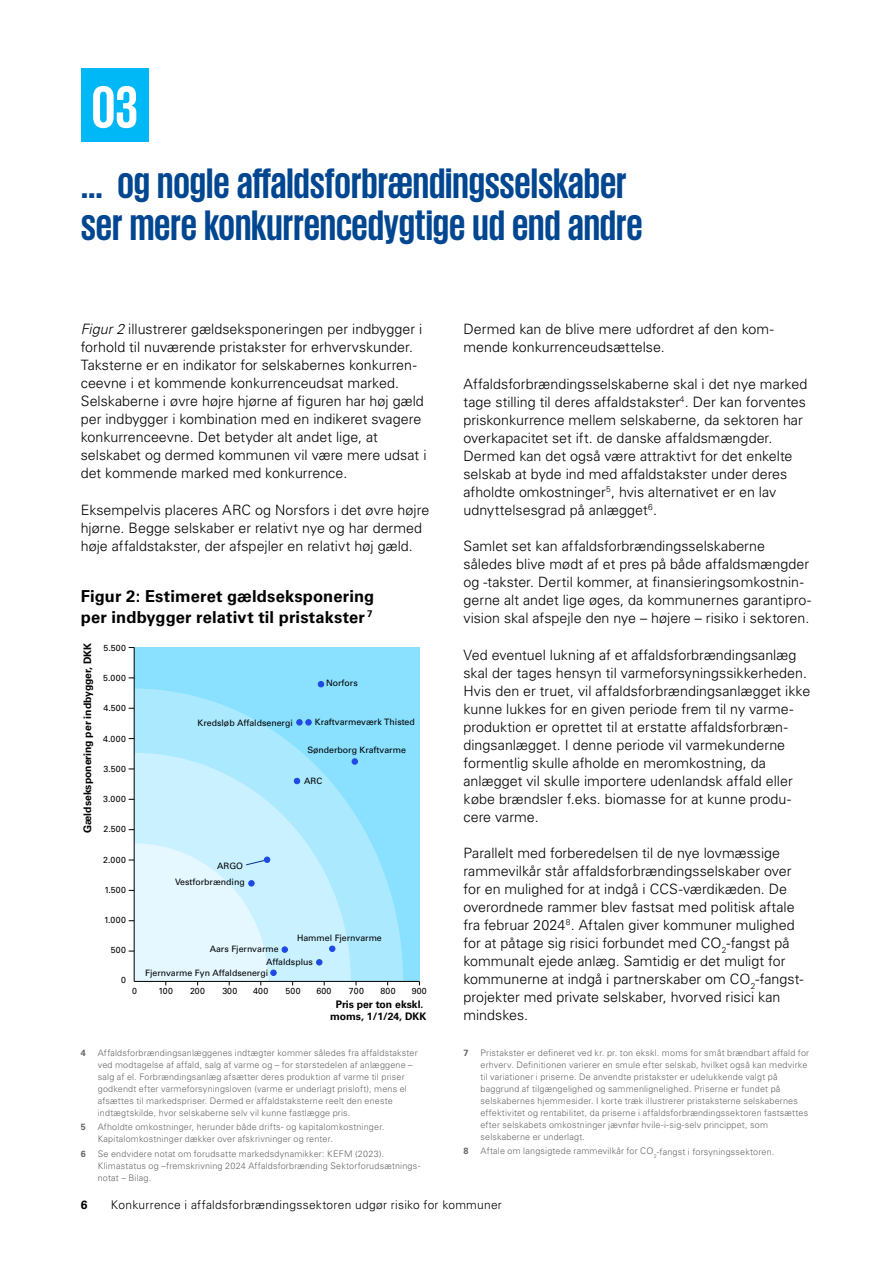
<style>
.page{position:relative;width:893px;height:1263px;background:#fff}
.page>*{position:absolute;margin:0;border:0;box-sizing:border-box;transform-origin:0 0}
.t1{font:700 60.9px "KPMG";color:#fff}
.t2{font:700 43.65px/41.5px "KPMG";color:#004690}
.t3{font:700 16.5px/21px "Universfor KPMG";letter-spacing:.01em;color:#000}
.t4{font:300 14.25px/18px "Universfor KPMG";color:#000}
.t5{font:300 12px "Universfor KPMG";letter-spacing:.025em;color:#000}
.t6{font:700 12px "Universfor KPMG";color:#000}
.t7{font:700 10.35px/12.5px "Universfor KPMG";color:#000;text-align:center}
.t8{font:300 9px/12px "Universfor KPMG";letter-spacing:.02em;color:#666}
.t9{font:700 9px "Universfor KPMG";color:#666}
.t10{font:8.85px/16.2px "Universfor KPMG";color:#000;text-align:right}
.s1{font-style:italic}
</style>
<div class="page">
<div style="left:81px;top:68px;width:68px;height:74px;background:#00b8f5"></div>
<div style="left:134px;top:647px;width:286px;height:334px;background:#89e0ff"></div>
<svg style="left:135px;top:689px;width:268px;height:292px"></svg>
<svg style="left:135px;top:753px;width:216px;height:228px;background:#bcedfe"></svg>
<hr style="left:134px;top:647px;width:1px;height:334px;background:#000">
<hr style="left:134px;top:981px;width:285px;height:1px;background:#000">
<svg style="left:294px;top:778px;width:6px;height:6px"></svg>
<div style="left:270px;top:969px;width:7px;height:7px;border:1px solid #1e49e2;border-radius:50%"></div>
<svg style="left:329px;top:946px;width:6px;height:6px"></svg>
<div style="left:296px;top:719px;width:7px;height:6px;border:1px solid #1e49e2;border-radius:50%"></div>
<svg style="left:318px;top:681px;width:6px;height:6px"></svg>
<svg style="left:316px;top:959px;width:6px;height:6px"></svg>
<div style="left:282px;top:946px;width:6px;height:7px;border:1px solid #1e49e2;border-radius:50%"></div>
<div style="left:352px;top:758px;width:6px;height:7px;border:1px solid #1e49e2;border-radius:50%"></div>
<svg style="left:297px;top:720px;width:14px;height:5px"></svg>
<div style="left:305px;top:719px;width:7px;height:6px;border:1px solid #1e49e2;border-radius:50%"></div>
<svg style="left:129px;top:843px;width:147px;height:142px;background:#dbf2fa"></svg>
<h1 class="t1" style="left:91px;top:76px;width:48px">03</h1>
<h2 class="t2" style="left:81px;top:161px;width:563px">… og nogle affaldsforbrændingsselskaber ser mere konkurrencedygtige ud end andre</h2>
<p class="t4" style="left:81px;top:320px;width:347px"><span class="s1">Figur 2</span> illustrerer gældseksponeringen per indbygger i forhold til nuværende pristakster for erhvervskunder.<br>Taksterne er en indikator for selskabernes konkurren&shy;ceevne i et kommende konkurrenceudsat marked.<br>Selskaberne i øvre højre hjørne af figuren har høj gæld per indbygger i kombination med en indikeret svagere konkurrenceevne. Det betyder alt andet lige, at selskabet og dermed kommunen vil være mere udsat i det kommende marked med konkurrence.</p>
<p class="t4" style="left:81px;top:501px;width:350px">Eksempelvis placeres ARC og Norsfors i det øvre højre hjørne. Begge selskaber er relativt nye og har dermed høje affaldstakster, der afspejler en relativt høj gæld.</p>
<p class="t3" style="left:81px;top:586px;width:295px">Figur 2: Estimeret gældseksponering per indbygger relativt til pristakster <sup>7</sup></p>
<p class="t7" style="left:81px;top:833px;width:192px;rotate:-90deg">Gældseksponering per indbygger, DKK</p>
<p class="t10" style="left:104px;top:640px;width:24px">5.500</p>
<p class="t10" style="left:103px;top:670px;width:24px">5.000</p>
<p class="t10" style="left:104px;top:700px;width:24px">4.500</p>
<p class="t10" style="left:103px;top:730px;width:24px">4.000</p>
<p class="t10" style="left:104px;top:761px;width:24px">3.500</p>
<p class="t10" style="left:103px;top:791px;width:24px">3.000</p>
<p class="t10" style="left:104px;top:821px;width:24px">2.500</p>
<p class="t10" style="left:103px;top:851px;width:24px">2.000</p>
<p class="t10" style="left:104px;top:881px;width:23px">1.500</p>
<p class="t10" style="left:104px;top:912px;width:23px">1.000</p>
<p class="t10" style="left:111px;top:942px;width:17px">500</p>
<p class="t10" style="left:121px;top:972px;width:6px">0</p>
<p class="t10" style="left:326px;top:675px;width:33px">Norfors</p>
<p class="t10" style="left:198px;top:714px;width:97px">Kredsløb Affaldsenergi</p>
<p class="t10" style="left:315px;top:714px;width:102px">Kraftvarmeværk Thisted</p>
<p class="t10" style="left:307px;top:742px;width:100px">Sønderborg Kraftvarme</p>
<p class="t10" style="left:304px;top:772px;width:20px">ARC</p>
<p class="t10" style="left:175px;top:858px;width:71px">ARGO<br>Vestforbrænding</p>
<p class="t10" style="left:297px;top:930px;width:86px">Hammel Fjernvarme</p>
<p class="t10" style="left:210px;top:941px;width:70px">Aars Fjernvarme</p>
<p class="t10" style="left:145px;top:964px;width:124px">Fjernvarme Fyn Affaldsenergi</p>
<p class="t10" style="left:266px;top:954px;width:48px">Affaldsplus</p>
<p class="t10" style="left:132px;top:983px;width:6px">0</p>
<p class="t10" style="left:158px;top:983px;width:16px">100</p>
<p class="t10" style="left:190px;top:983px;width:17px">200</p>
<p class="t10" style="left:222px;top:983px;width:17px">300</p>
<p class="t10" style="left:253px;top:983px;width:17px">400</p>
<p class="t10" style="left:286px;top:983px;width:17px">500</p>
<p class="t10" style="left:316px;top:983px;width:17px">600</p>
<p class="t10" style="left:349px;top:983px;width:17px">700</p>
<p class="t10" style="left:381px;top:983px;width:17px">800</p>
<p class="t10" style="left:412px;top:983px;width:17px">900</p>
<p class="t7" style="left:330px;top:998px;width:98px">Pris per ton ekskl. moms, 1/1/24, DKK</p>
<p class="t9" style="left:81px;top:1048px;width:7px">4</p>
<p class="t8" style="left:98px;top:1047px;width:321px">Affaldsforbrændingsanlæggenes indtægter kommer således fra affaldstakster ved modtagelse af affald, salg af varme og – for størstedelen af anlæggene – salg af el. Forbrændingsanlæg afsætter deres produktion af varme til priser godkendt efter varmeforsyningsloven (varme er underlagt prisloft), mens el afsættes til markedspriser. Dermed er affaldstaksterne reelt den eneste indtægtskilde, hvor selskaberne selv vil kunne fastlægge pris.</p>
<p class="t9" style="left:81px;top:1122px;width:7px">5</p>
<p class="t8" style="left:98px;top:1121px;width:288px">Afholdte omkostninger, herunder både drifts- og kapitalomkostninger.<br>Kapitalomkostninger dækker over afskrivninger og renter.</p>
<p class="t9" style="left:81px;top:1148px;width:7px">6</p>
<p class="t8" style="left:98px;top:1147px;width:324px">Se endvidere notat om forudsatte markedsdynamikker: KEFM (2023).<br>Klimastatus og –fremskrivning 2024 Affaldsforbrænding Sektorforudsætnings&shy;notat – Bilag.</p>
<p class="t4" style="left:463px;top:320px;width:312px">Dermed kan de blive mere udfordret af den kom&shy;mende konkurrenceudsættelse.</p>
<p class="t4" style="left:463px;top:375px;width:345px">Affaldsforbrændingsselskaberne skal i det nye marked tage stilling til deres affaldstakster<sup>4</sup>. Der kan forventes priskonkurrence mellem selskaberne, da sektoren har overkapacitet set ift. de danske affaldsmængder.<br>Dermed kan det også være attraktivt for det enkelte selskab at byde ind med affaldstakster under deres afholdte omkostninger<sup>5</sup>, hvis alternativet er en lav udnyttelsesgrad på anlægget<sup>6</sup>.</p>
<p class="t4" style="left:463px;top:537px;width:349px">Samlet set kan affaldsforbrændingsselskaberne således blive mødt af et pres på både affaldsmængder og -takster. Dertil kommer, at finansieringsomkostnin&shy;gerne alt andet lige øges, da kommunernes garantipro&shy;vision skal afspejle den nye – højere – risiko i sektoren.</p>
<p class="t4" style="left:463px;top:645px;width:348px">Ved eventuel lukning af et affaldsforbrændingsanlæg skal der tages hensyn til varmeforsyningssikkerheden.<br>Hvis den er truet, vil affaldsforbrændingsanlægget ikke kunne lukkes for en given periode frem til ny varme&shy;produktion er oprettet til at erstatte affaldsforbræn&shy;dingsanlægget. I denne periode vil varmekunderne formentlig skulle afholde en meromkostning, da anlægget vil skulle importere udenlandsk affald eller købe brændsler f.eks. biomasse for at kunne produ&shy;cere varme.</p>
<p class="t4" style="left:463px;top:844px;width:341px">Parallelt med forberedelsen til de nye lovmæssige rammevilkår står affaldsforbrændingsselskaber over for en mulighed for at indgå i CCS-værdikæden. De overordnede rammer blev fastsat med politisk aftale fra februar 2024<sup>8</sup>. Aftalen giver kommuner mulighed for at påtage sig risici forbundet med CO<sub>2</sub>-fangst på kommunalt ejede anlæg. Samtidig er det muligt for kommunerne at indgå i partnerskaber om CO<sub>2</sub>-fangst&shy;projekter med private selskaber, hvorved risici kan mindskes.</p>
<p class="t9" style="left:463px;top:1048px;width:7px">7</p>
<p class="t8" style="left:480px;top:1047px;width:330px">Pristakster er defineret ved kr. pr. ton ekskl. moms for småt brændbart affald for erhverv. Definitionen varierer en smule efter selskab, hvilket også kan medvirke til variationer i priserne. De anvendte pristakster er udelukkende valgt på baggrund af tilgængelighed og sammenlignelighed. Priserne er fundet på selskabernes hjemmesider. I korte træk illustrerer pristaksterne selskabernes effektivitet og rentabilitet, da priserne i affaldsforbrændingssektoren fastsættes efter selskabets omkostninger jævnfør hvile-i-sig-selv princippet, som selskaberne er underlagt.</p>
<p class="t9" style="left:463px;top:1146px;width:7px">8</p>
<p class="t8" style="left:480px;top:1145px;width:295px">Aftale om langsigtede rammevilkår for CO<sub>2</sub>-fangst i forsyningssektoren.</p>
<p class="t6" style="left:81px;top:1197px;width:8px">6</p>
<p class="t5" style="left:111px;top:1197px;width:392px">Konkurrence i affaldsforbrændingssektoren udgør risiko for kommuner</p>
</div>
